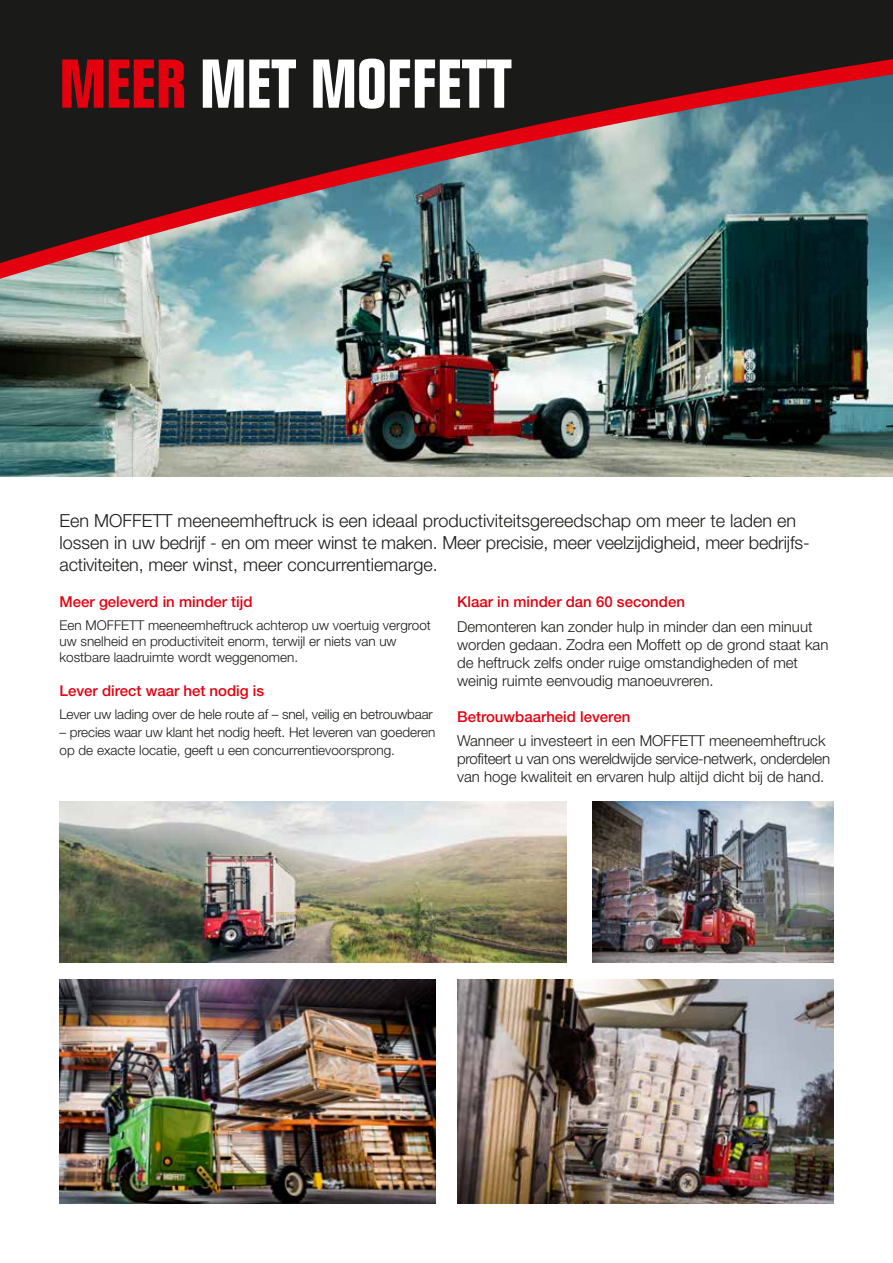
<style>
.page{position:relative;width:893px;height:1263px;background:#fff}
.page>*{position:absolute;margin:0;border:0;box-sizing:border-box;transform-origin:0 0}
.t1{font:700 condensed 67.5px "Folio Std";color:#fff}
.t2{font:300 18px/21.6px "Helvetica Neue LT Pro";color:#1a1a18}
.t3{font:300 15px/18px "Helvetica Neue LT Pro";color:#1a1a18}
.t4{font:500 15px "Helvetica Neue LT Pro";color:#e3000f}
.t5{font:300 13.5px/16.2px "Helvetica Neue LT Pro";color:#1a1a18}
.s1{color:#e3000f}
</style>
<div class="page">
<img style="left:60px;top:979px;width:376px;height:224px">
<img style="left:592px;top:801px;width:241px;height:161px">
<img style="left:60px;top:801px;width:507px;height:161px">
<img style="left:457px;top:979px;width:376px;height:224px">
<img style="left:0;top:397px;width:893px;height:79px">
<img style="left:764px;top:1100px;width:70px;height:104px">
<div style="left:0;top:0;width:893px;height:25px;background:#1a1a18"></div>
<img style="left:0;top:25px;width:893px;height:372px">
<h1 class="t1" style="left:60px;top:47px;width:454px"><span class="s1">MEER</span> MET MOFFETT</h1>
<p class="t2" style="left:60px;top:510px;width:749px">Een MOFFETT meeneemheftruck is een ideaal productiviteitsgereedschap om meer te laden en lossen in uw bedrijf - en om meer winst te maken. Meer precisie, meer veelzijdigheid, meer bedrijfs&shy;activiteiten, meer winst, meer concurrentiemarge.</p>
<p class="t4" style="left:457px;top:592px;width:229px">Klaar in minder dan 60 seconden</p>
<p class="t3" style="left:457px;top:617px;width:373px">Demonteren kan zonder hulp in minder dan een minuut worden gedaan. Zodra een Moffett op de grond staat kan de heftruck zelfs onder ruige omstandigheden of met weinig ruimte eenvoudig manoeuvreren.</p>
<p class="t4" style="left:457px;top:707px;width:175px">Betrouwbaarheid leveren</p>
<p class="t3" style="left:457px;top:732px;width:374px">Wanneer u investeert in een MOFFETT meeneemheftruck profiteert u van ons wereldwijde service-netwerk, onderdelen van hoge kwaliteit en ervaren hulp altijd dicht bij de hand.</p>
<p class="t4" style="left:60px;top:592px;width:195px">Meer geleverd in minder tijd</p>
<p class="t5" style="left:60px;top:617px;width:373px">Een MOFFETT meeneemheftruck achterop uw voertuig vergroot uw snelheid en productiviteit enorm, terwijl er niets van uw kostbare laadruimte wordt weggenomen.</p>
<p class="t4" style="left:60px;top:682px;width:206px">Lever direct waar het nodig is</p>
<p class="t5" style="left:60px;top:706px;width:375px">Lever uw lading over de hele route af – snel, veilig en betrouwbaar</p>
<p class="t5" style="left:60px;top:723px;width:377px;line-height:18px">– precies waar uw klant het nodig heeft. Het leveren van goederen op de exacte locatie, geeft u een concurrentievoorsprong.</p>
</div>
